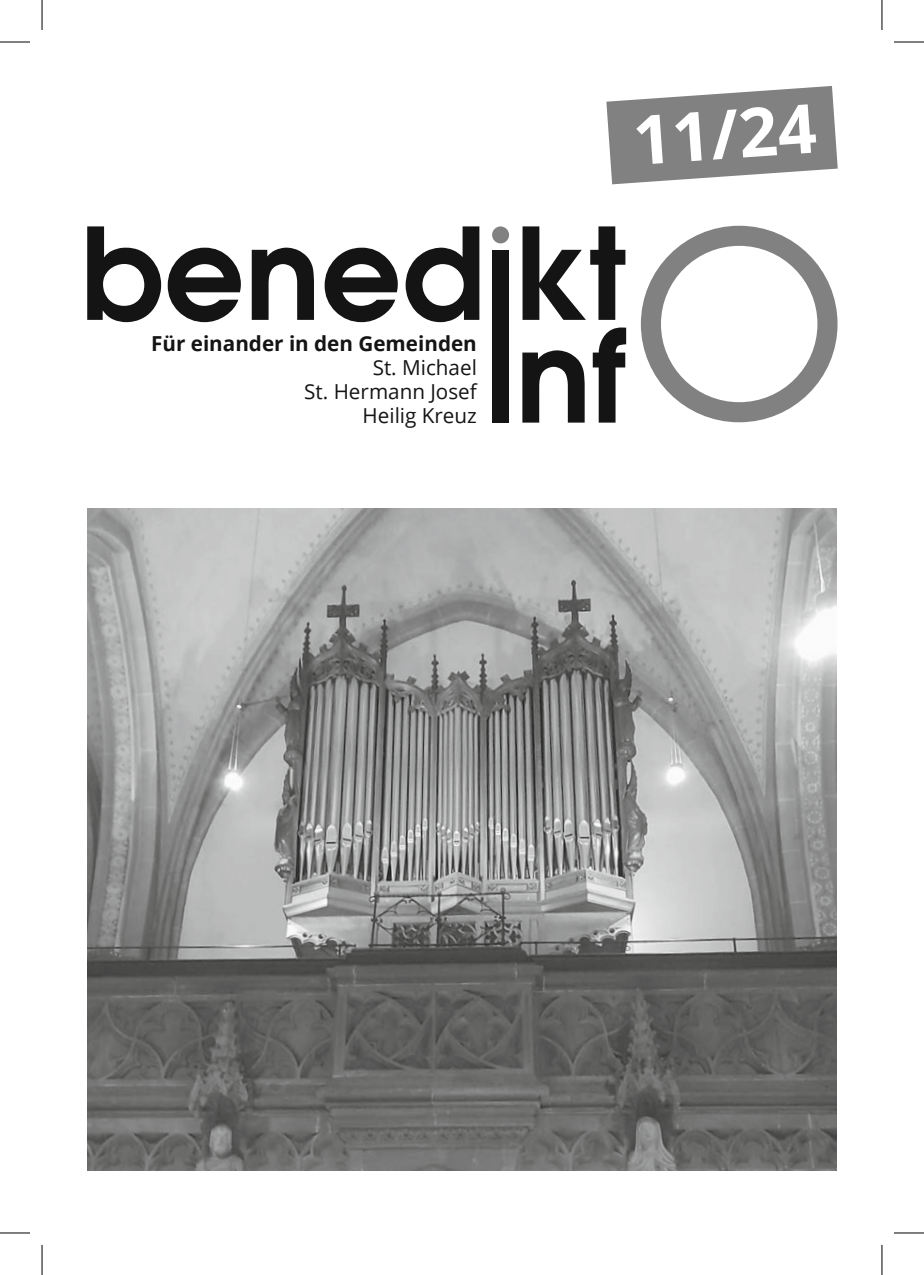
<style>
.page{position:relative;width:924px;height:1275px;background:#fff}
.page>*{position:absolute;margin:0;border:0;box-sizing:border-box;transform-origin:0 0}
.t1{font:700 68px "Open Sans";color:#fff}
.t2{font:20.6px/24px "Open Sans";color:#131413;text-align:right}
.t3{font:700 20.6px "Open Sans";color:#131413}
</style>
<div class="page">
<svg style="left:606px;top:86px;width:231px;height:98px"></svg>
<svg style="left:87px;top:226px;width:74px;height:96px"></svg>
<svg style="left:168px;top:248px;width:73px;height:74px"></svg>
<svg style="left:251px;top:248px;width:63px;height:72px"></svg>
<svg style="left:324px;top:248px;width:73px;height:74px"></svg>
<svg style="left:405px;top:226px;width:74px;height:96px"></svg>
<div style="left:492px;top:250px;width:16px;height:172px;background:#131413"></div>
<svg style="left:522px;top:226px;width:103px;height:94px"></svg>
<svg style="left:522px;top:350px;width:62px;height:72px"></svg>
<svg style="left:592px;top:327px;width:34px;height:95px"></svg>
<div style="left:492px;top:226px;width:17px;height:17px;background:#818181;border-radius:50%"></div>
<svg style="left:640px;top:226px;width:197px;height:196px"></svg>
<img style="left:87px;top:508px;width:749px;height:662px">
<hr style="left:0;top:42px;width:30px;height:1px;background:#000">
<hr style="left:893px;top:42px;width:30px;height:1px;background:#000">
<hr style="left:0;top:1232px;width:30px;height:1px;background:#000">
<hr style="left:893px;top:1232px;width:30px;height:1px;background:#000">
<hr style="left:42px;top:0;width:1px;height:30px;background:#000">
<hr style="left:42px;top:1245px;width:1px;height:30px;background:#000">
<hr style="left:881px;top:0;width:1px;height:30px;background:#000">
<hr style="left:881px;top:1245px;width:1px;height:30px;background:#000">
<p class="t3" style="left:151px;top:329px;width:327px">Für einander in den Gemeinden</p>
<p class="t2" style="left:304px;top:355px;width:174px">St. Michael<br>St. Hermann Josef<br>Heilig Kreuz</p>
<h1 class="t1" style="left:629px;top:93px;width:185px;rotate:-4deg">11/24</h1>
</div>
